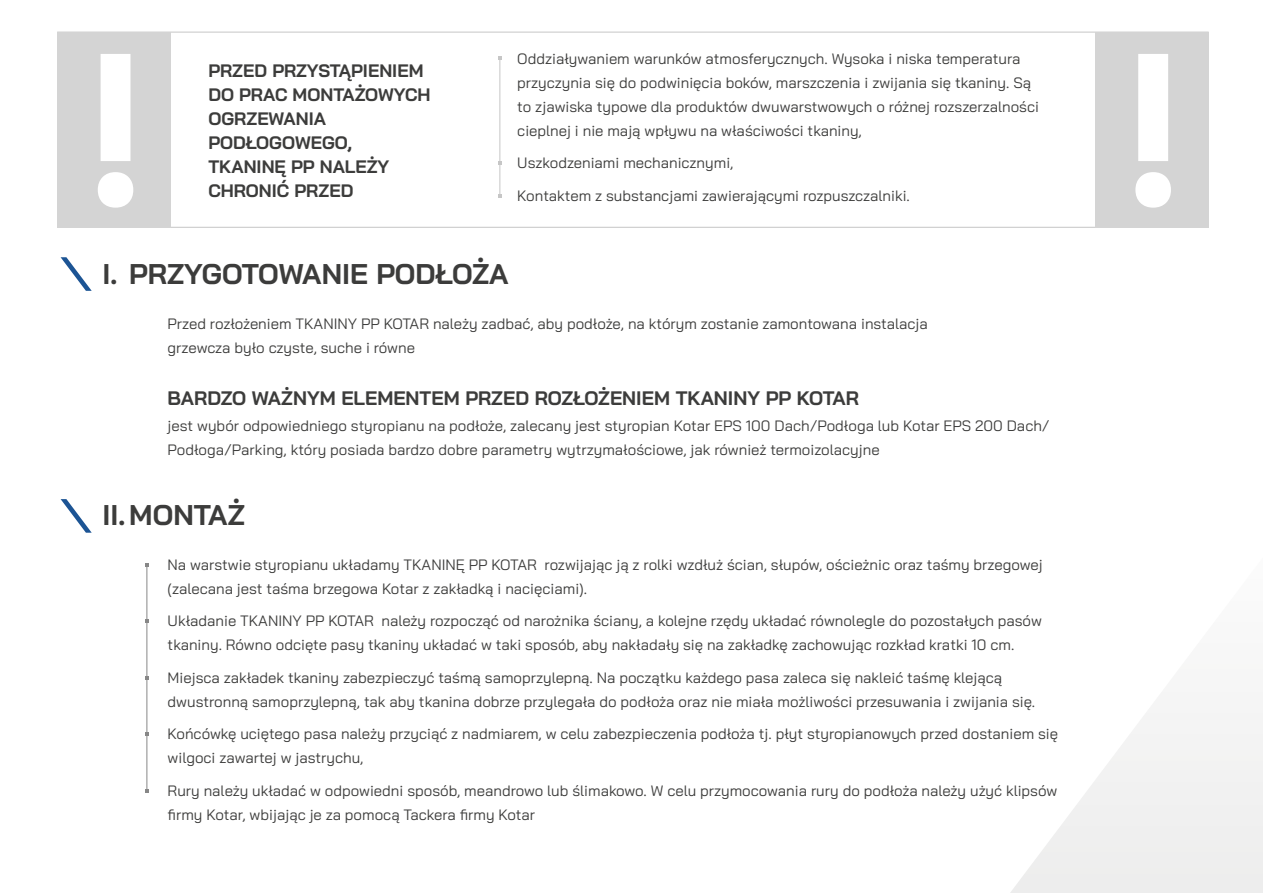
<style>
.page{position:relative;width:1263px;height:893px;background:#fff}
.page>*{position:absolute;margin:0;border:0;box-sizing:border-box;transform-origin:0 0}
.t1{font:700 216.45px "Bai Jamjuree";color:#fff}
.t2{font:700 28.5px "Bai Jamjuree";color:#3c3c3b}
.t3{font:700 19.5px "Bai Jamjuree";color:#3c3c3b}
.t4{font:700 18px/24px "Bai Jamjuree";color:#3c3c3b}
.t5{font:15px/24px "Bai Jamjuree";color:#3c3c3b}
</style>
<div class="page">
<svg style="left:1010px;top:713px;width:253px;height:180px"></svg>
<svg style="left:61px;top:257px;width:31px;height:34px"></svg>
<div style="left:1095px;top:32px;width:113px;height:195px;background:#d4d4d4"></div>
<div style="left:57px;top:32px;width:114px;height:195px;background:#d4d4d4"></div>
<svg style="left:61px;top:499px;width:31px;height:34px"></svg>
<hr style="left:147px;top:565px;width:1px;height:226px;background:#878787">
<svg style="left:145px;top:619px;width:4px;height:4px"></svg>
<svg style="left:145px;top:676px;width:4px;height:4px"></svg>
<svg style="left:145px;top:732px;width:4px;height:4px"></svg>
<svg style="left:145px;top:789px;width:4px;height:4px"></svg>
<hr style="left:500px;top:58px;width:1px;height:138px;background:#c6c6c6">
<svg style="left:498px;top:194px;width:4px;height:4px"></svg>
<p class="t4" style="left:208px;top:59px;width:224px">PRZED PRZYSTĄPIENIEM<br>DO PRAC MONTAŻOWYCH<br>OGRZEWANIA<br>PODŁOGOWEGO,<br>TKANINĘ PP NALEŻY<br>CHRONIĆ PRZED</p>
<p class="t5" style="left:517px;top:46px;width:523px">Oddziaływaniem warunków atmosferycznych. Wysoka i niska temperatura przyczynia się do podwinięcia boków, marszczenia i zwijania się tkaniny. Są to zjawiska typowe dla produktów dwuwarstwowych o różnej rozszerzalności cieplnej i nie mają wpływu na właściwości tkaniny,</p>
<h1 class="t1" style="left:84px;top:4px;width:65px">!</h1>
<h1 class="t1" style="left:1121px;top:4px;width:65px">!</h1>
<p class="t5" style="left:517px;top:147px;width:394px;line-height:32.5px">Uszkodzeniami mechanicznymi,<br>Kontaktem z substancjami zawierającymi rozpuszczalniki.</p>
<h2 class="t2" style="left:102px;top:257px;width:408px">I. PRZYGOTOWANIE PODŁOŻA</h2>
<p class="t5" style="left:168px;top:312px;width:762px">Przed rozłożeniem TKANINY PP KOTAR należy zadbać, aby podłoże, na którym zostanie zamontowana instalacja grzewcza było czyste, suche i równe</p>
<h3 class="t3" style="left:168px;top:386px;width:693px">BARDZO WAŻNYM ELEMENTEM PRZED ROZŁOŻENIEM TKANINY PP KOTAR</h3>
<p class="t5" style="left:168px;top:414px;width:884px">jest wybór odpowiedniego styropianu na podłoże, zalecany jest styropian Kotar EPS 100 Dach/Podłoga lub Kotar EPS 200 Dach/<br>Podłoga/Parking, który posiada bardzo dobre parametry wytrzymałościowe, jak również termoizolacyjne</p>
<h2 class="t2" style="left:102px;top:499px;width:144px">II. MONTAŻ</h2>
<p class="t5" style="left:168px;top:552px;width:876px">Na warstwie styropianu układamy TKANINĘ PP KOTAR rozwijając ją z rolki wzdłuż ścian, słupów, ościeżnic oraz taśmy brzegowej (zalecana jest taśma brzegowa Kotar z zakładką i nacięciami).</p>
<p class="t5" style="left:168px;top:609px;width:876px">Układanie TKANINY PP KOTAR należy rozpocząć od narożnika ściany, a kolejne rzędy układać równolegle do pozostałych pasów tkaniny. Równo odcięte pasy tkaniny układać w taki sposób, aby nakładały się na zakładkę zachowując rozkład kratki 10 cm.</p>
<p class="t5" style="left:168px;top:665px;width:869px">Miejsca zakładek tkaniny zabezpieczyć taśmą samoprzylepną. Na początku każdego pasa zaleca się nakleić taśmę klejącą dwustronną samoprzylepną, tak aby tkanina dobrze przylegała do podłoża oraz nie miała możliwości przesuwania i zwijania się.</p>
<p class="t5" style="left:168px;top:722px;width:892px">Końcówkę uciętego pasa należy przyciąć z nadmiarem, w celu zabezpieczenia podłoża tj. płyt styropianowych przed dostaniem się wilgoci zawartej w jastrychu,</p>
<p class="t5" style="left:168px;top:778px;width:891px">Rury należy układać w odpowiedni sposób, meandrowo lub ślimakowo. W celu przymocowania rury do podłoża należy użyć klipsów firmy Kotar, wbijając je za pomocą Tackera firmy Kotar</p>
</div>
